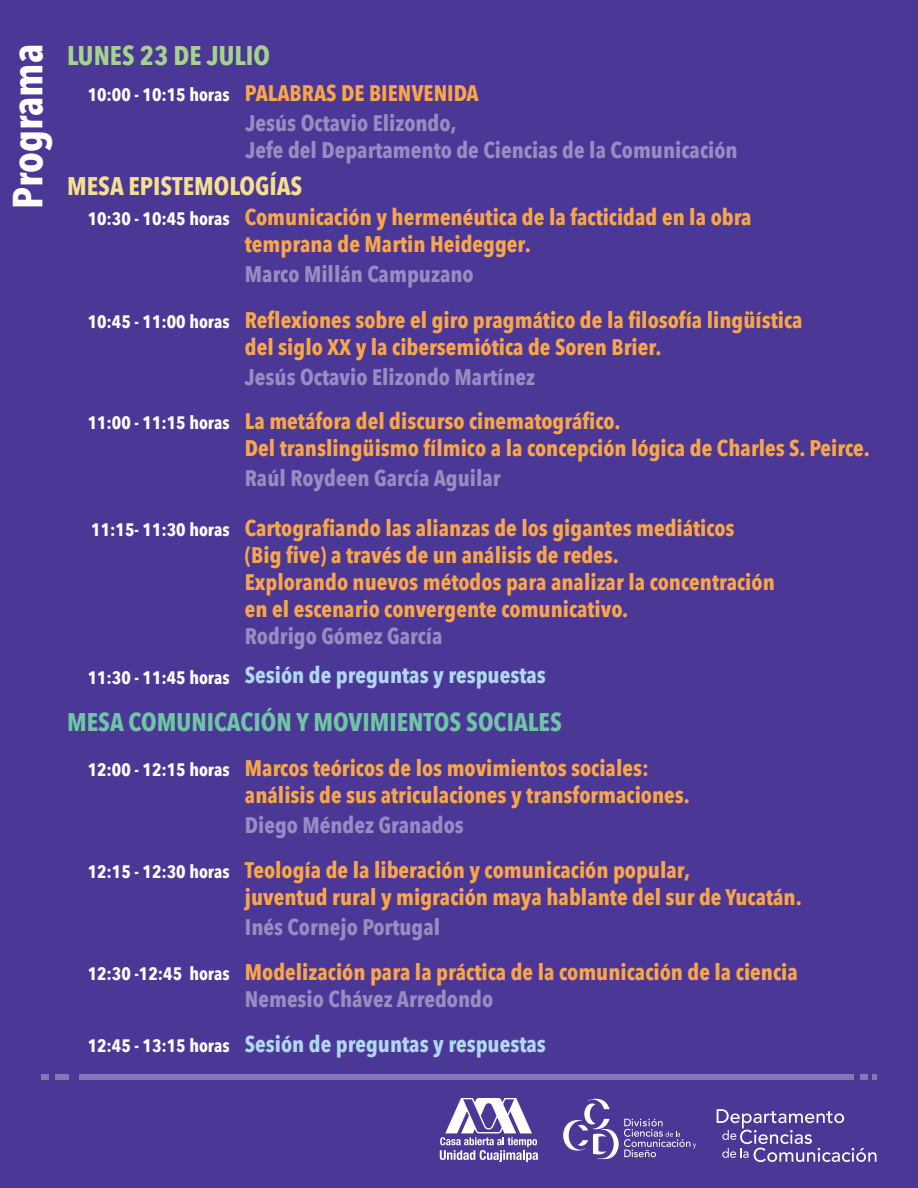
<style>
.page{position:relative;width:918px;height:1188px;background:#4b3896}
.page>*{position:absolute;margin:0;border:0;box-sizing:border-box;transform-origin:0 0}
.t1{font:700 42px "Avenir Next Condensed";color:#fff}
.t2{font:700 27px "Avenir Next Condensed";color:#a5d38c}
.t3{font:700 25.5px "Avenir Next Condensed";color:#6fc6a5}
.t4{font:700 25.5px "Avenir Next Condensed";color:#f6df90}
.t5{font:700 22.5px/27px "Avenir Next Condensed";color:#f9a64a}
.t6{font:700 22.5px/27px "Avenir Next Condensed";color:#988cc2}
.t7{font:700 22.5px "Avenir Next Condensed";color:#b1d7f1}
.t8{font:700 18px "Avenir Next Condensed";color:#fff}
.s1{font-size:18px;color:#fff}
</style>
<div class="page">
<div style="left:41px;top:1074px;width:8px;height:6px;background:#8577b7"></div>
<div style="left:56px;top:1074px;width:13px;height:6px;background:#8577b7"></div>
<div style="left:79px;top:1074px;width:774px;height:6px;background:#8577b7"></div>
<div style="left:860px;top:1074px;width:8px;height:6px;background:#8577b7"></div>
<svg style="left:872px;top:1074px;width:5px;height:6px"></svg>
<svg style="left:563px;top:1099px;width:133px;height:60px"></svg>
<svg style="left:440px;top:1098px;width:98px;height:64px"></svg>
<svg style="left:717px;top:1109px;width:160px;height:53px"></svg>
<h1 class="t1" style="left:2px;top:209px;width:166px;rotate:-90deg">Programa</h1>
<p class="t2" style="left:67px;top:39px;width:204px">LUNES 23 DE JULIO</p>
<p class="t5" style="left:245px;top:79px;width:235px">PALABRAS DE BIENVENIDA</p>
<p class="t8" style="left:88px;top:83px;width:143px">10:00 - 10:15 horas</p>
<p class="t6" style="left:246px;top:109px;width:494px">Jesús Octavio Elizondo,<br>Jefe del Departamento de Ciencias de la Comunicación</p>
<p class="t4" style="left:67px;top:171px;width:237px">MESA EPISTEMOLOGÍAS</p>
<p class="t5" style="left:245px;top:204px;width:508px">Comunicación y hermenéutica de la facticidad en la obra temprana de Martin Heidegger.</p>
<p class="t8" style="left:88px;top:208px;width:143px">10:30 - 10:45 horas</p>
<p class="t8" style="left:88px;top:310px;width:143px">10:45 - 11:00 horas</p>
<p class="t8" style="left:88px;top:412px;width:143px">11:00 - 11:15 horas</p>
<p class="t6" style="left:245px;top:261px;width:230px">Marco Millán Campuzano</p>
<p class="t5" style="left:245px;top:306px;width:559px">Reflexiones sobre el giro pragmático de la filosofía lingüística del siglo XX y la cibersemiótica de Soren Brier.</p>
<p class="t6" style="left:245px;top:363px;width:292px">Jesús Octavio Elizondo Martínez</p>
<p class="t5" style="left:245px;top:407px;width:627px">La metáfora del discurso cinematográfico.<br>Del translingüismo fílmico a la concepción lógica de Charles S. Peirce.</p>
<p class="t6" style="left:245px;top:465px;width:257px">Raúl Roydeen García Aguilar</p>
<p class="t5" style="left:245px;top:514px;width:531px;text-indent:-154px"><span class="s1">11:15- 11:30 horas</span> Cartografiando las alianzas de los gigantes mediáticos (Big five) a través de un análisis de redes.<br>Explorando nuevos métodos para analizar la concentración en el escenario convergente comunicativo.</p>
<p class="t6" style="left:245px;top:622px;width:199px">Rodrigo Gómez García</p>
<p class="t8" style="left:88px;top:666px;width:143px">11:30 - 11:45 horas</p>
<p class="t7" style="left:245px;top:661px;width:303px">Sesión de preguntas y respuestas</p>
<p class="t3" style="left:67px;top:706px;width:496px">MESA COMUNICACIÓN Y MOVIMIENTOS SOCIALES</p>
<p class="t8" style="left:88px;top:758px;width:143px">12:00 - 12:15 horas</p>
<p class="t5" style="left:245px;top:754px;width:447px">Marcos teóricos de los movimientos sociales: análisis de sus atriculaciones y transformaciones.</p>
<p class="t6" style="left:245px;top:811px;width:221px">Diego Méndez Granados</p>
<p class="t8" style="left:88px;top:860px;width:143px">12:15 - 12:30 horas</p>
<p class="t5" style="left:245px;top:856px;width:558px">Teología de la liberación y comunicación popular,<br>juventud rural y migración maya hablante del sur de Yucatán.</p>
<p class="t6" style="left:245px;top:913px;width:197px">Inés Cornejo Portugal</p>
<p class="t8" style="left:88px;top:962px;width:143px">12:30 -12:45 horas</p>
<p class="t5" style="left:245px;top:958px;width:554px">Modelización para la práctica de la comunicación de la ciencia</p>
<p class="t6" style="left:245px;top:985px;width:250px">Nemesio Chávez Arredondo</p>
<p class="t7" style="left:88px;top:1030px;width:460px"><span class="s1">12:45 - 13:15 horas</span> Sesión de preguntas y respuestas</p>
</div>
